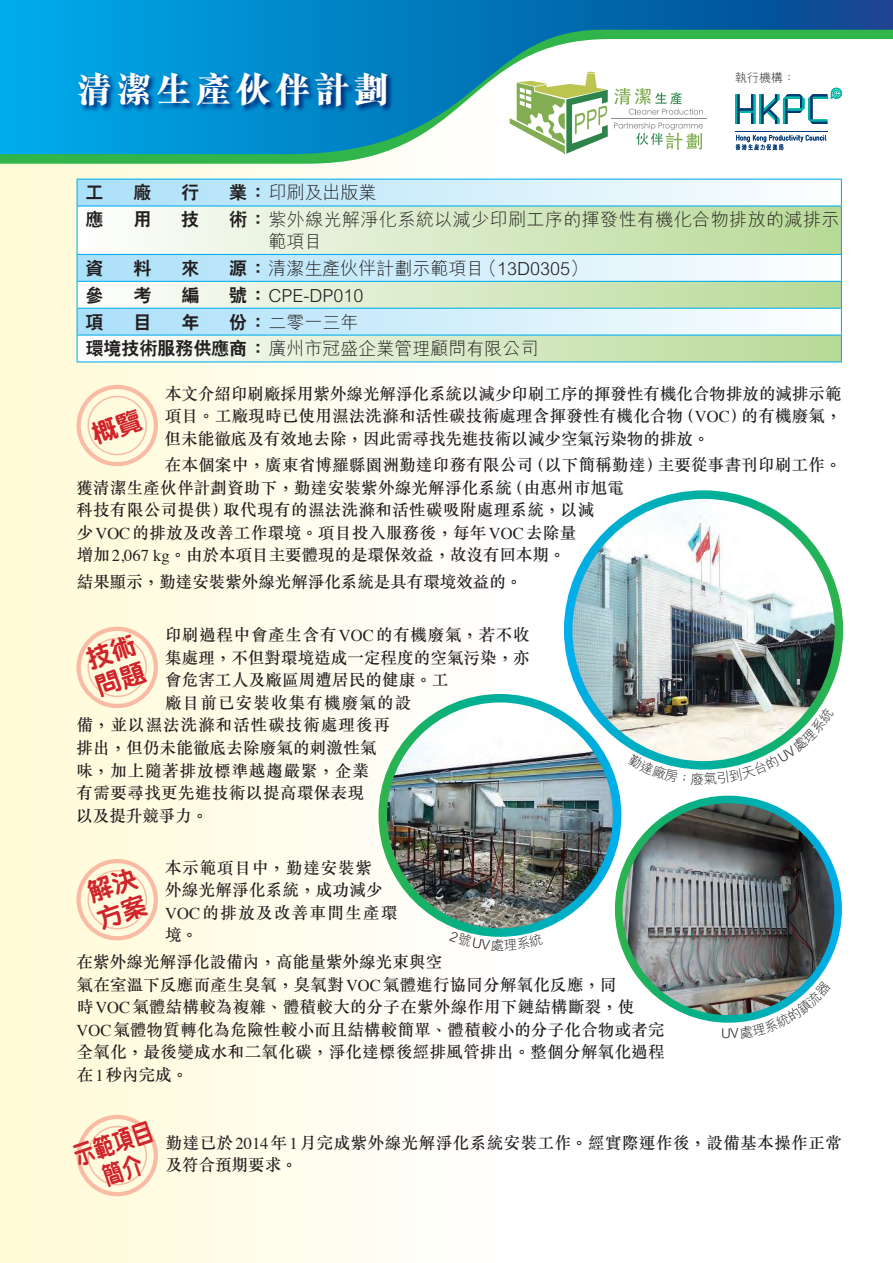
<style>
.page{position:relative;width:893px;height:1263px;background:#fff}
.page>*{position:absolute;margin:0;border:0;box-sizing:border-box;transform-origin:0 0}
.t1{font:800 36px "M Sung HK";letter-spacing:.1em;color:#fff}
.t2{font:800 25.5px/28.5px "M Yuen HK";color:#d1232a}
.t3{font:800 25.5px "M Yuen HK";color:#d1232a;scale:.8 1}
.t4{font:300 18px/26.8px "M Hei HK";color:#231f20}
.t5{font:300 18px/21.6px "M Hei HK";letter-spacing:.025em;color:#231f20}
.t6{font:800 18px "C Hei 2 HK";color:#231f20}
.t7{font:500 16.5px/22.5px "M Sung HK";letter-spacing:.015em;color:#231f20}
.t8{font:500 16.5px/22.5px "M Sung HK";letter-spacing:.055em;color:#231f20}
.t9{font:500 16.5px "M Sung HK";letter-spacing:.045em;color:#231f20}
.t10{font:500 16.5px "M Sung HK";letter-spacing:.06em;color:#231f20}
.t11{font:500 16.5px "M Sung HK";letter-spacing:.05em;color:#231f20}
.t12{font:500 16.5px "M Sung HK";letter-spacing:.07em;color:#231f20}
.t13{font:300 12px "M Hei HK";color:#231f20}
.s1{font-family:"C Hei 2 HK";font-weight:800}
.s2{font-family:"Times";font-weight:400}
</style>
<div class="page">
<div style="left:0;top:0;width:508px;height:1263px;background:linear-gradient(to right,#fffad5,#fdfefd)"></div>
<svg style="left:0;top:154px;width:508px;height:10px;fill:#31b44a"></svg>
<svg style="left:0;top:0;width:893px;height:154px"></svg>
<svg style="left:77px;top:71px;width:317px;height:42px;background:#0071b6"></svg>
<svg style="left:736px;top:135px;width:90px;height:15px"></svg>
<hr style="left:735px;top:131px;width:92px;height:1px;background:#003973">
<svg style="left:735px;top:94px;width:20px;height:30px"></svg>
<hr style="left:759px;top:94px;width:2px;height:30px;background:#00b4a6">
<svg style="left:761px;top:88px;width:81px;height:36px"></svg>
<svg style="left:510px;top:72px;width:98px;height:82px"></svg>
<svg style="left:614px;top:122px;width:89px;height:28px"></svg>
<svg style="left:614px;top:88px;width:89px;height:27px"></svg>
<hr style="left:611px;top:119px;width:95px;height:1px;background:#8a8c8f">
<div style="left:77px;top:385px;width:81px;height:81px;border:4px solid #fabba4;border-radius:50%"></div>
<div style="left:87px;top:396px;width:60px;height:59px;border:2px solid #fabba4;border-radius:50%"></div>
<div style="left:77px;top:627px;width:81px;height:81px;border:4px solid #fabba4;border-radius:50%"></div>
<div style="left:87px;top:638px;width:60px;height:59px;border:2px solid #fabba4;border-radius:50%"></div>
<img style="left:568px;top:495px;width:271px;height:270px;border-radius:135px">
<div style="left:564px;top:490px;width:279px;height:280px;border:9px solid #fff;border-radius:50%"></div>
<img style="left:383px;top:698px;width:234px;height:234px;border-radius:117px">
<div style="left:379px;top:694px;width:242px;height:243px;border:9px solid #fff;border-radius:50%"></div>
<img style="left:619px;top:799px;width:219px;height:220px;border-radius:110px">
<div style="left:615px;top:796px;width:227px;height:227px;border:8px solid #fff;border-radius:50%"></div>
<div style="left:77px;top:859px;width:81px;height:81px;border:4px solid #fabba4;border-radius:50%"></div>
<div style="left:87px;top:870px;width:60px;height:59px;border:2px solid #fabba4;border-radius:50%"></div>
<svg style="left:78px;top:180px;width:763px;height:25px"></svg>
<svg style="left:78px;top:207px;width:763px;height:154px"></svg>
<hr style="left:77px;top:179px;width:170px;height:1px;background:#00aeef">
<svg style="left:247px;top:179px;width:21px;height:1px"></svg>
<hr style="left:268px;top:179px;width:574px;height:1px;background:#00aeef">
<hr style="left:77px;top:205px;width:170px;height:2px;background:#00aeef">
<hr style="left:247px;top:205px;width:21px;height:2px;background:#00aeef">
<hr style="left:268px;top:205px;width:574px;height:2px;background:#00aeef">
<hr style="left:77px;top:254px;width:170px;height:1px;background:#00aeef">
<svg style="left:247px;top:254px;width:21px;height:1px"></svg>
<hr style="left:268px;top:254px;width:574px;height:1px;background:#00aeef">
<hr style="left:77px;top:281px;width:170px;height:1px;background:#00aeef">
<svg style="left:247px;top:281px;width:21px;height:1px"></svg>
<hr style="left:268px;top:281px;width:574px;height:1px;background:#00aeef">
<hr style="left:77px;top:308px;width:170px;height:1px;background:#00aeef">
<svg style="left:247px;top:308px;width:21px;height:1px"></svg>
<hr style="left:268px;top:308px;width:574px;height:1px;background:#00aeef">
<hr style="left:77px;top:335px;width:170px;height:1px;background:#00aeef">
<svg style="left:247px;top:335px;width:21px;height:1px"></svg>
<hr style="left:268px;top:335px;width:574px;height:1px;background:#00aeef">
<hr style="left:77px;top:361px;width:170px;height:1px;background:#00aeef">
<svg style="left:247px;top:361px;width:21px;height:1px"></svg>
<hr style="left:268px;top:361px;width:574px;height:1px;background:#00aeef">
<svg style="left:77px;top:180px;width:1px;height:25px"></svg>
<svg style="left:841px;top:180px;width:1px;height:25px"></svg>
<hr style="left:77px;top:207px;width:1px;height:47px;background:#00aeef">
<hr style="left:841px;top:207px;width:1px;height:47px;background:#00aeef">
<svg style="left:77px;top:255px;width:1px;height:106px"></svg>
<svg style="left:841px;top:255px;width:1px;height:106px"></svg>
<div style="left:77px;top:1115px;width:81px;height:81px;border:4px solid #fabba4;border-radius:50%"></div>
<div style="left:87px;top:1126px;width:60px;height:59px;border:2px solid #fabba4;border-radius:50%"></div>
<div style="left:89px;top:407px;width:55px;height:39px;background:#fffbdf"></div>
<svg style="left:449px;top:931px;width:88px;height:20px"></svg>
<svg style="left:722px;top:981px;width:94px;height:42px"></svg>
<svg style="left:638px;top:753px;width:47px;height:16px"></svg>
<svg style="left:691px;top:707px;width:129px;height:63px"></svg>
<svg style="left:100px;top:1152px;width:45px;height:36px;background:#fef6da"></svg>
<h1 class="t1" style="left:77px;top:64px;width:315px">清潔生產伙伴計劃</h1>
<p class="t13" style="left:735px;top:69px;width:61px">執行機構：</p>
<p class="t6" style="left:86px;top:181px;width:20px">工</p>
<p class="t6" style="left:133px;top:181px;width:19px">廠</p>
<p class="t6" style="left:181px;top:181px;width:19px">行</p>
<p class="t4" style="left:229px;top:179px;width:149px"><span class="s1">業：</span>印刷及出版業</p>
<p class="t6" style="left:86px;top:208px;width:19px">應</p>
<p class="t6" style="left:133px;top:208px;width:19px">用</p>
<p class="t6" style="left:181px;top:208px;width:19px">技</p>
<p class="t5" style="left:268px;top:208px;width:572px;text-indent:-39px"><span class="s1">術：</span>紫外線光解淨化系統以減少印刷工序的揮發性有機化合物排放的減排示範項目</p>
<p class="t6" style="left:86px;top:256px;width:19px">資</p>
<p class="t6" style="left:133px;top:256px;width:19px">料</p>
<p class="t6" style="left:181px;top:256px;width:19px">來</p>
<p class="t4" style="left:229px;top:254px;width:360px"><span class="s1">源：</span>清潔生產伙伴計劃示範項目（13D0305）</p>
<p class="t6" style="left:86px;top:283px;width:19px">參</p>
<p class="t6" style="left:133px;top:283px;width:19px">考</p>
<p class="t6" style="left:181px;top:283px;width:19px">編</p>
<p class="t4" style="left:229px;top:281px;width:136px"><span class="s1">號：</span>CPE-DP010</p>
<p class="t6" style="left:86px;top:310px;width:20px">項</p>
<p class="t6" style="left:134px;top:310px;width:19px">目</p>
<p class="t6" style="left:181px;top:310px;width:19px">年</p>
<p class="t4" style="left:86px;top:308px;width:454px;text-indent:144px"><span class="s1">份：</span>二零一三年<br><span class="s1">環境技術服務供應商：</span>廣州市冠盛企業管理顧問有限公司</p>
<p class="t7" style="left:165px;top:382px;width:678px;text-align:justify">本文介紹印刷廠採用紫外線光解淨化系統以減少印刷工序的揮發性有機化合物排放的減排示範項目。工廠現時已使用濕法洗滌和活性碳技術處理含揮發性有機化合物（<span class="s2">VOC</span>）的有機廢氣，但未能徹底及有效地去除，因此需尋找先進技術以減少空氣污染物的排放。</p>
<p class="t7" style="left:76px;top:454px;width:767px;text-indent:88px">在本個案中，廣東省博羅縣園洲勤達印務有限公司（以下簡稱勤達）主要從事書刊印刷工作。獲清潔生產伙伴計劃資助下，勤達安裝紫外線光解淨化系統（由惠州市旭電<br>科技有限公司提供）取代現有的濕法洗滌和活性碳吸附處理系統，以減<br>少<span class="s2">VOC</span>的排放及改善工作環境。項目投入服務後，每年<span class="s2">VOC</span>去除量<br>增加<span class="s2">2,067 kg</span>。由於本項目主要體現的是環保效益，故沒有回本期。</p>
<p class="t7" style="left:77px;top:570px;width:447px">結果顯示，勤達安裝紫外線光解淨化系統是具有環境效益的。</p>
<p class="t9" style="left:165px;top:624px;width:366px">印刷過程中會產生含有<span class="s2">VOC</span>的有機廢氣，若不收</p>
<p class="t7" style="left:165px;top:646px;width:366px">集處理，不但對環境造成一定程度的空氣污染，亦</p>
<p class="t7" style="left:165px;top:669px;width:285px">會危害工人及廠區周遭居民的健康。工</p>
<p class="t12" style="left:165px;top:691px;width:248px">廠目前已安裝收集有機廢氣的設</p>
<p class="t10" style="left:77px;top:714px;width:315px">備，並以濕法洗滌和活性碳技術處理後再</p>
<p class="t7" style="left:77px;top:736px;width:301px">排出，但仍未能徹底去除廢氣的刺激性氣</p>
<p class="t11" style="left:76px;top:759px;width:294px">味，加上隨著排放標準越趨嚴緊，企業</p>
<p class="t7" style="left:76px;top:781px;width:289px">有需要尋找更先進技術以提高環保表現</p>
<p class="t7" style="left:76px;top:804px;width:134px">以及提升競爭力。</p>
<h2 class="t2" style="left:82px;top:645px;width:53px;rotate:-19deg">技術問題</h2>
<p class="t8" style="left:165px;top:856px;width:234px">本示範項目中，勤達安裝紫<br>外線光解淨化系統，成功減少<br><span class="s2">VOC</span>的排放及改善車間生產環境。</p>
<p class="t7" style="left:77px;top:950px;width:590px">在紫外線光解淨化設備內，高能量紫外線光束與空<br>氣在室溫下反應而產生臭氧，臭氧對<span class="s2">VOC</span>氣體進行協同分解氧化反應，同時<span class="s2">VOC</span>氣體結構較為複雜、體積較大的分子在紫外線作用下鏈結構斷裂，使<br><span class="s2">VOC</span>氣體物質轉化為危險性較小而且結構較簡單、體積較小的分子化合物或者完全氧化，最後變成水和二氧化碳，淨化達標後經排風管排出。整個分解氧化過程在<span class="s2">1</span>秒內完成。</p>
<h2 class="t2" style="left:83px;top:878px;width:53px;rotate:-19deg">解決方案</h2>
<h2 class="t3" style="left:69px;top:1139px;width:104px;rotate:-19deg">示範項目</h2>
<p class="t7" style="left:166px;top:1131px;width:678px">勤達已於<span class="s2">2014</span>年<span class="s2">1</span>月完成紫外線光解淨化系統安裝工作。經實際運作後，設備基本操作正常</p>
<p class="t7" style="left:166px;top:1153px;width:133px">及符合預期要求。</p>
</div>
